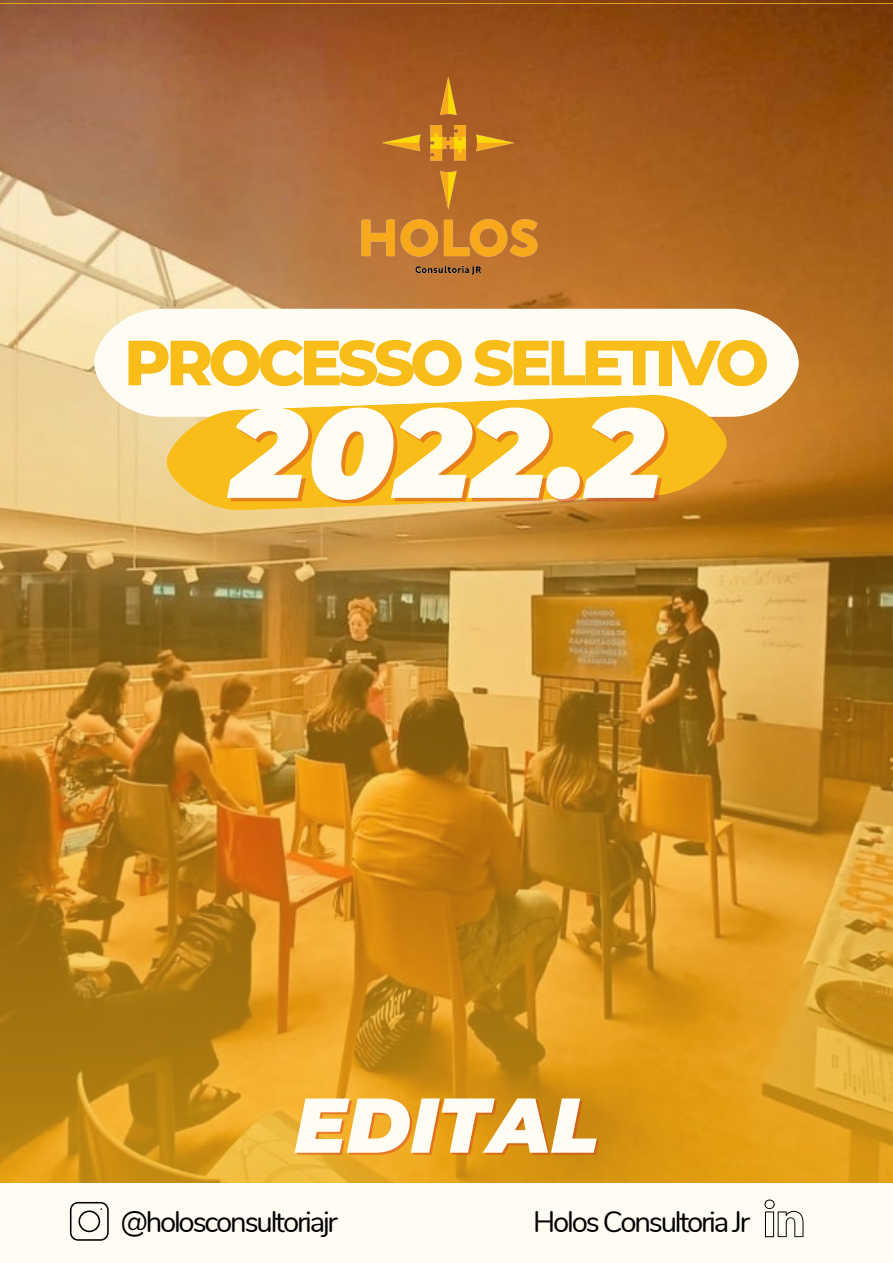
<style>
.page{position:relative;width:893px;height:1263px;background:#fff}
.page>*{position:absolute;margin:0;border:0;box-sizing:border-box;transform-origin:0 0}
.t1{font:italic 900 126.23px "Montserrat";color:#fffcf4}
.t2{font:italic 900 77.47px "Montserrat";color:#fffcf4}
.t3{font:800 63.53px "Montserrat";letter-spacing:-.075em;color:#f8bd18}
.t4{font:29.17px "Nunito";letter-spacing:-.075em;color:#000}
</style>
<div class="page">
<img style="left:0;top:4px;width:893px;height:1180px">
<img style="left:317px;top:51px;width:259px;height:258px">
<div style="left:94px;top:309px;width:704px;height:108px;background:#fffcf4"></div>
<div style="left:0;top:1184px;width:893px;height:79px;background:#fffcf4"></div>
<svg style="left:70px;top:1202px;width:39px;height:39px"></svg>
<svg style="left:764px;top:1199px;width:39px;height:38px"></svg>
<svg style="left:165px;top:392px;width:563px;height:121px;background:#f4c036"></svg>
<h3 class="t3" style="left:124px;top:324px;width:646px">PROCESSO SELETIVO</h3>
<h1 class="t1" style="left:230px;top:376px;width:434px">2022.2</h1>
<h2 class="t2" style="left:294px;top:1078px;width:306px">EDITAL</h2>
<p class="t4" style="left:121px;top:1202px;width:219px">@holosconsultoriajr</p>
<p class="t4" style="left:533px;top:1202px;width:218px">Holos Consultoria Jr</p>
</div>
